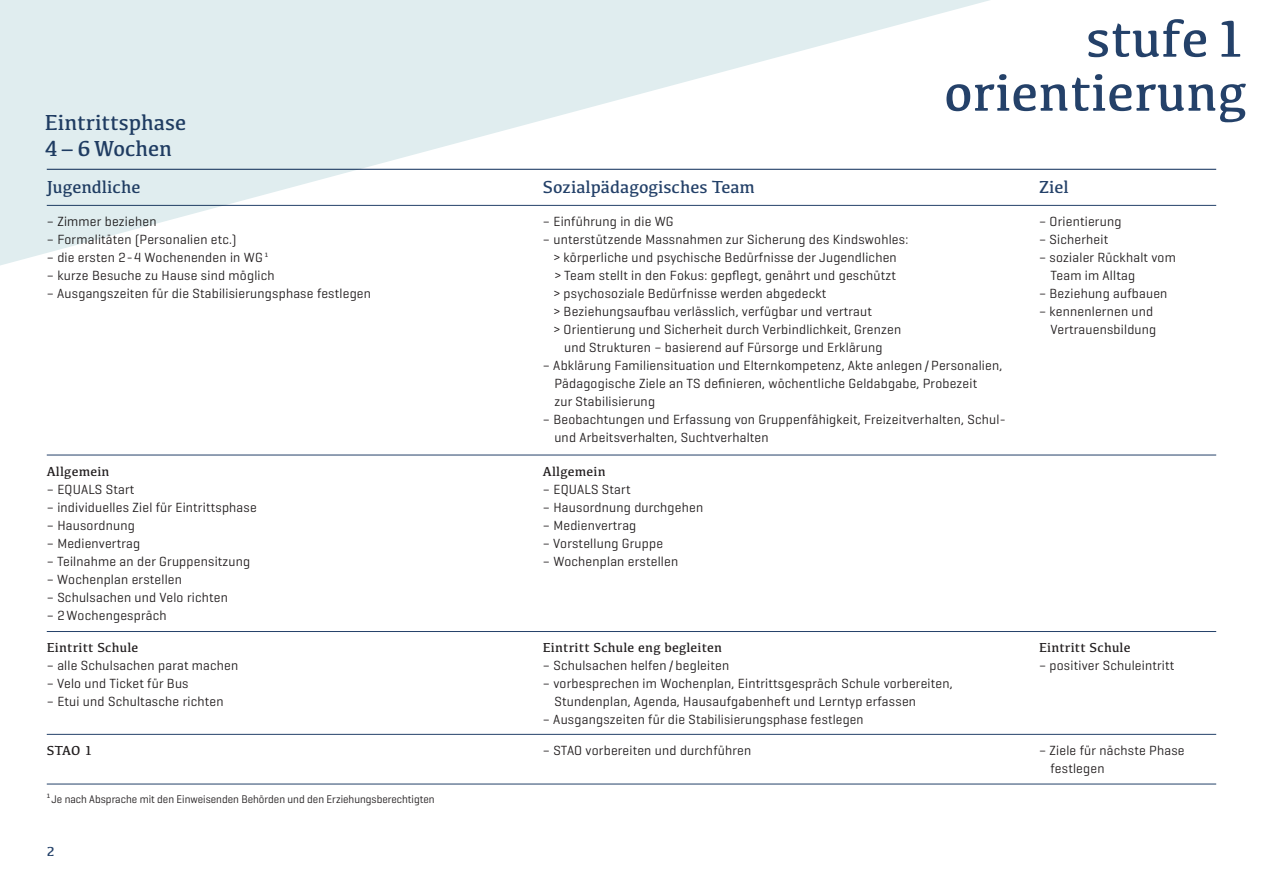
<style>
.page{position:relative;width:1263px;height:893px;background:#fff}
.page>*{position:absolute;margin:0;border:0;box-sizing:border-box;transform-origin:0 0}
.t1{font:54px/54px "Kefa";color:#244169;text-align:right}
.t2{font:22.5px/25.5px "Kefa";color:#244169}
.t3{font:18px "Kefa";color:#244169}
.t4{font:13.5px/18px "Geogrotesque";letter-spacing:.015em;color:#231f20}
.t5{font:13.5px "Kefa";letter-spacing:.015em;color:#231f20}
.t6{font:13.5px "Kefa";color:#244169}
.t7{font:11.25px "Geogrotesque";color:#231f20}
.s1{font-size:11.25px}
</style>
<div class="page">
<hr style="left:47px;top:455px;width:1169px;height:1px;background:#244169">
<hr style="left:47px;top:631px;width:1169px;height:1px;background:#244169">
<hr style="left:47px;top:734px;width:1169px;height:1px;background:#244169">
<hr style="left:47px;top:784px;width:1169px;height:1px;background:#244169">
<svg style="left:0;top:0;width:1217px;height:266px"></svg>
<h2 class="t2" style="left:45px;top:110px;width:143px">Eintrittsphase<br>4 – 6 Wochen</h2>
<h3 class="t3" style="left:47px;top:175px;width:95px">Jugendliche</h3>
<p class="t4" style="left:47px;top:212px;width:111px">– Zimmer beziehen</p>
<p class="t4" style="left:47px;top:230px;width:191px">– Formalitäten (Personalien etc.)</p>
<p class="t4" style="left:47px;top:248px;width:223px">– die ersten 2-4 Wochenenden in WG <span class="s1">¹</span></p>
<p class="t4" style="left:47px;top:266px;width:229px">– kurze Besuche zu Hause sind möglich</p>
<p class="t4" style="left:47px;top:284px;width:326px">– Ausgangszeiten für die Stabilisierungsphase festlegen</p>
<p class="t5" style="left:47px;top:463px;width:64px">Allgemein</p>
<p class="t4" style="left:47px;top:480px;width:89px">– EQUALS Start</p>
<p class="t4" style="left:47px;top:498px;width:212px">– individuelles Ziel für Eintrittsphase</p>
<p class="t4" style="left:47px;top:516px;width:90px">– Hausordnung</p>
<p class="t4" style="left:47px;top:534px;width:95px">– Medienvertrag</p>
<p class="t4" style="left:47px;top:552px;width:205px">– Teilnahme an der Gruppensitzung</p>
<p class="t4" style="left:47px;top:570px;width:137px">– Wochenplan erstellen</p>
<p class="t4" style="left:47px;top:588px;width:183px">– Schulsachen und Velo richten</p>
<p class="t4" style="left:47px;top:606px;width:121px">– 2 Wochengespräch</p>
<p class="t5" style="left:47px;top:639px;width:93px">Eintritt Schule</p>
<p class="t4" style="left:47px;top:656px;width:193px">– alle Schulsachen parat machen</p>
<p class="t4" style="left:47px;top:674px;width:143px">– Velo und Ticket für Bus</p>
<p class="t4" style="left:47px;top:692px;width:178px">– Etui und Schultasche richten</p>
<p class="t5" style="left:47px;top:742px;width:47px">STAO 1</p>
<p class="t7" style="left:47px;top:792px;width:389px">¹Je nach Absprache mit den Einweisenden Behörden und den Erziehungsberechtigten</p>
<p class="t6" style="left:47px;top:843px;width:10px">2</p>
<h1 class="t1" style="left:944px;top:10px;width:304px">stufe1 orientierung</h1>
<h3 class="t3" style="left:543px;top:175px;width:214px">Sozialpädagogisches Team</h3>
<p class="t4" style="left:543px;top:212px;width:132px">– Einführung in die WG</p>
<p class="t4" style="left:543px;top:230px;width:367px">– unterstützende Massnahmen zur Sicherung des Kindswohles:</p>
<p class="t4" style="left:553px;top:248px;width:345px">&gt; körperliche und psychische Bedürfnisse der Jugendlichen</p>
<p class="t4" style="left:554px;top:266px;width:343px">&gt; Team stellt in den Fokus: gepflegt, genährt und geschützt</p>
<p class="t4" style="left:553px;top:284px;width:274px">&gt; psychosoziale Bedürfnisse werden abgedeckt</p>
<p class="t4" style="left:553px;top:302px;width:320px">&gt; Beziehungsaufbau verlässlich, verfügbar und vertraut</p>
<p class="t4" style="left:553px;top:320px;width:349px">&gt; Orientierung und Sicherheit durch Verbindlichkeit, Grenzen</p>
<p class="t4" style="left:564px;top:338px;width:320px">und Strukturen – basierend auf Fürsorge und Erklärung</p>
<p class="t4" style="left:554px;top:356px;width:449px;text-indent:-11px">– Abklärung Familiensituation und Elternkompetenz, Akte anlegen / Personalien,<br>Pädagogische Ziele an TS definieren, wöchentliche Geldabgabe, Probezeit<br>zur Stabilisierung</p>
<p class="t4" style="left:554px;top:410px;width:453px;text-indent:-11px">– Beobachtungen und Erfassung von Gruppenfähigkeit, Freizeitverhalten, Schul&shy;und Arbeitsverhalten, Suchtverhalten</p>
<p class="t5" style="left:543px;top:463px;width:64px">Allgemein</p>
<p class="t4" style="left:543px;top:480px;width:89px">– EQUALS Start</p>
<p class="t4" style="left:543px;top:498px;width:162px">– Hausordnung durchgehen</p>
<p class="t4" style="left:543px;top:516px;width:95px">– Medienvertrag</p>
<p class="t4" style="left:543px;top:534px;width:122px">– Vorstellung Gruppe</p>
<p class="t4" style="left:543px;top:552px;width:137px">– Wochenplan erstellen</p>
<h3 class="t3" style="left:1039px;top:175px;width:31px">Ziel</h3>
<p class="t4" style="left:1039px;top:212px;width:84px">– Orientierung</p>
<p class="t4" style="left:1039px;top:230px;width:71px">– Sicherheit</p>
<p class="t4" style="left:1050px;top:248px;width:127px;text-indent:-11px">– sozialer Rückhalt vom<br>Team im Alltag</p>
<p class="t4" style="left:1039px;top:284px;width:130px">– Beziehung aufbauen</p>
<p class="t4" style="left:1039px;top:302px;width:119px;text-align:right">– kennenlernen und<br>Vertrauensbildung</p>
<p class="t5" style="left:543px;top:639px;width:181px">Eintritt Schule eng begleiten</p>
<p class="t4" style="left:543px;top:656px;width:188px">– Schulsachen helfen / begleiten</p>
<p class="t4" style="left:554px;top:674px;width:400px;text-indent:-11px">– vorbesprechen im Wochenplan, Eintrittsgespräch Schule vorbereiten,<br>Stundenplan, Agenda, Hausaufgabenheft und Lerntyp erfassen</p>
<p class="t4" style="left:543px;top:710px;width:322px">– Ausgangszeiten für die Stabilisierungsphase festlegen</p>
<p class="t4" style="left:543px;top:741px;width:210px">– STAO vorbereiten und durchführen</p>
<p class="t4" style="left:1050px;top:741px;width:136px;text-indent:-11px">– Ziele für nächste Phase festlegen</p>
<p class="t5" style="left:1039px;top:639px;width:93px">Eintritt Schule</p>
<p class="t4" style="left:1039px;top:656px;width:137px">– positiver Schuleintritt</p>
</div>
